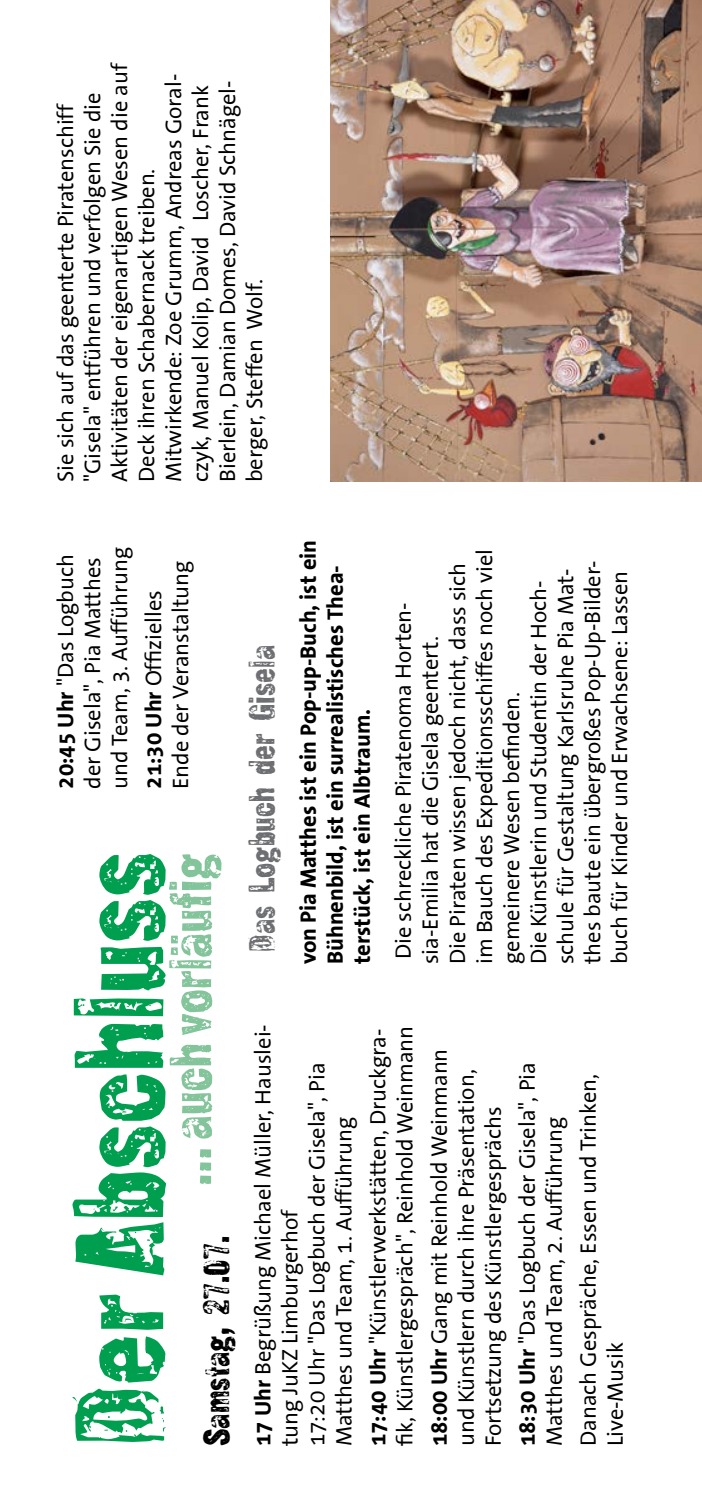
<style>
.page{position:relative;width:702px;height:1503px;background:#fff}
.page>*{position:absolute;margin:0;border:0;box-sizing:border-box;transform-origin:0 0}
.t1{font:130.25px "Raw Normal";color:#009f4f}
.t2{font:61px "Raw Normal";color:#83c49a}
.t3{font:37.5px "Raw Normal";color:#6d6e71}
.t4{font:37.5px "Raw Normal";color:#000}
.t5{font:22.5px/27px "The Sans Office";color:#000}
.t6{font:700 22.5px/27px "The Sans Office";color:#000}
.s1{font-weight:700}
</style>
<div class="page">
<img style="left:331px;top:0;width:371px;height:482px">
<p class="t5" style="left:53px;top:482px;width:421px;rotate:-90deg">Sie sich auf das geenterte Piratenschiff "Gisela" entführen und verfolgen Sie die Aktivitäten der eigenartigen Wesen die auf Deck ihren Schabernack treiben.<br>Mitwirkende: Zoe Grumm, Andreas Goral&shy;czyk, Manuel Kolip, David Loscher, Frank Bierlein, Damian Domes, David Schnägel&shy;berger, Steffen Wolf.</p>
<p class="t5" style="left:53px;top:788px;width:244px;rotate:-90deg"><span class="s1">20:45 Uhr</span> "Das Logbuch der Gisela", Pia Matthes und Team, 3. Aufführung</p>
<p class="t5" style="left:141px;top:788px;width:230px;rotate:-90deg"><span class="s1">21:30 Uhr</span> Offizielles<br>Ende der Veranstaltung</p>
<h1 class="t1" style="left:52px;top:1446px;width:596px;rotate:-90deg">Der Abschluss</h1>
<h2 class="t2" style="left:159px;top:1187px;width:335px;rotate:-90deg">... auchvorläufig</h2>
<h3 class="t4" style="left:197px;top:1446px;width:212px;rotate:-90deg">Samstag, 27.07.</h3>
<h3 class="t3" style="left:242px;top:951px;width:306px;rotate:-90deg">Das Logbuch der Gisela"</h3>
<p class="t6" style="left:295px;top:964px;width:426px;rotate:-90deg">von Pia Matthes ist ein Pop-up-Buch, ist ein<br>Bühnenbild, ist ein surrealistisches Thea&shy;terstück, ist ein Albtraum.</p>
<p class="t5" style="left:391px;top:964px;width:416px;rotate:-90deg">Die schreckliche Piratenoma Horten&shy;sia-Emilia hat die Gisela geentert.<br>Die Piraten wissen jedoch nicht, dass sich im Bauch des Expeditionsschiffes noch viel gemeinere Wesen befinden.<br>Die Künstlerin und Studentin der Hoch&shy;schule für Gestaltung Karlsruhe Pia Mat&shy;thes baute ein übergroßes Pop-Up-Bilder&shy;buch für Kinder und Erwachsene: Lassen</p>
<p class="t5" style="left:250px;top:1446px;width:423px;rotate:-90deg"><span class="s1">17 Uhr</span> Begrüßung Michael Müller, Hauslei&shy;tung JuKZ Limburgerhof<br>17:20 Uhr "Das Logbuch der Gisela", Pia Matthes und Team, 1. Aufführung</p>
<p class="t5" style="left:365px;top:1446px;width:422px;rotate:-90deg"><span class="s1">17:40 Uhr</span> "Künstlerwerkstätten, Druckgra&shy;fik, Künstlergespräch", Reinhold Weinmann</p>
<p class="t5" style="left:426px;top:1446px;width:399px;rotate:-90deg"><span class="s1">18:00 Uhr</span> Gang mit Reinhold Weinmann und Künstlern durch ihre Präsentation,<br>Fortsetzung des Künstlergesprächs</p>
<p class="t5" style="left:514px;top:1446px;width:385px;rotate:-90deg"><span class="s1">18:30 Uhr</span> "Das Logbuch der Gisela", Pia<br>Matthes und Team, 2. Aufführung</p>
<p class="t5" style="left:575px;top:1446px;width:374px;rotate:-90deg">Danach Gespräche, Essen und Trinken,<br>Live-Musik</p>
</div>
